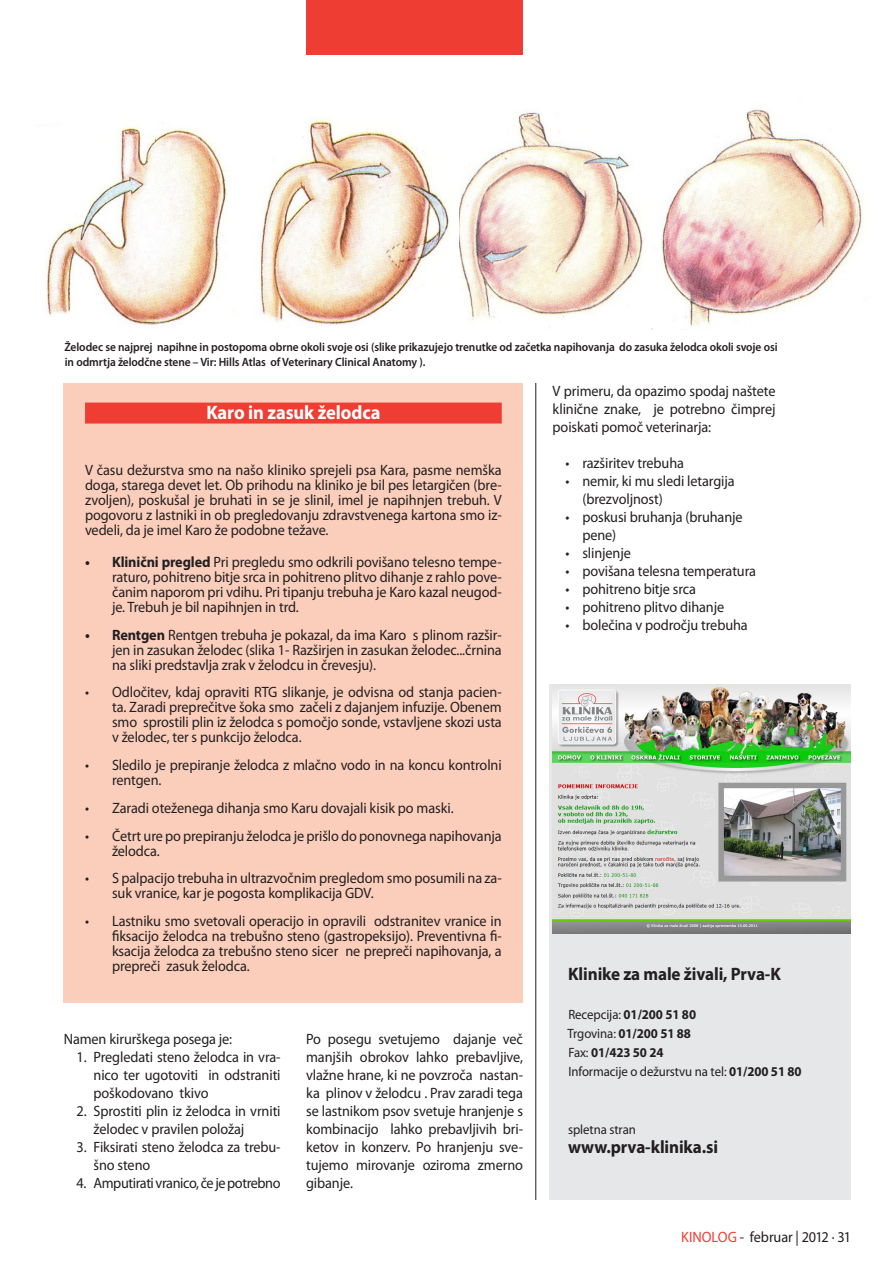
<style>
.page{position:relative;width:893px;height:1263px;background:#fff}
.page>*{position:absolute;margin:0;border:0;box-sizing:border-box;transform-origin:0 0}
.ZDRAVJE_-_POUDARKI{font:700 19.5px "Myriad Pro";letter-spacing:-.005em;color:#fff;scale:.95 1}
.t1{font:700 18px "Myriad Pro";letter-spacing:-.005em;color:#231f20;scale:.95 1}
.Članki_-_TEKST{font:15px/15px "Myriad Pro";letter-spacing:-.005em;color:#231f20;text-align:justify;scale:.95 1}
.Članki_-_TEKST-2{font:15px "Myriad Pro";letter-spacing:-.03em;color:#231f20;scale:.95 1}
.LAYOUT_-_strani_desn{font:15px "Myriad Pro";letter-spacing:-.01em;color:#231f20;scale:.95 1}
.t2{font:13.5px "Myriad Pro";letter-spacing:-.005em;color:#231f20;scale:.95 1}
.t3{font:700 13.5px "Myriad Pro";letter-spacing:-.005em;color:#231f20;scale:.95 1}
.FOTOGRAFIJE_-_NASLOV{font:600 12px/15px "Myriad Pro";letter-spacing:-.005em;color:#231f20;scale:.95 1}
.s1{font-weight:700}
.s2{font-weight:400}
.s3{color:#ee3e34}
</style>
<div class="page">
<div style="left:306px;top:0;width:217px;height:54px;background:#ee3e34"></div>
<div style="left:64px;top:383px;width:459px;height:620px;background:#fbcebc"></div>
<div style="left:85px;top:403px;width:417px;height:21px;background:#ee3e34"></div>
<hr style="left:535px;top:383px;width:1px;height:816px;background:#231f20">
<img style="left:46px;top:123px;width:181px;height:202px">
<img style="left:258px;top:118px;width:202px;height:208px">
<img style="left:460px;top:111px;width:185px;height:217px">
<img style="left:651px;top:109px;width:212px;height:220px">
<div style="left:549px;top:684px;width:301px;height:515px;background:#e6e7e9"></div>
<img style="left:553px;top:687px;width:297px;height:247px">
<p class="FOTOGRAFIJE_-_NASLOV" style="left:64px;top:339px;width:752px">Želodec se najprej napihne in postopoma obrne okoli svoje osi (slike prikazujejo trenutke od začetka napihovanja do zasuka želodca okoli svoje osi in odmrtja želodčne stene – Vir: Hills Atlas of Veterinary Clinical Anatomy ).</p>
<p class="ZDRAVJE_-_POUDARKI" style="left:206px;top:400px;width:185px">Karo in zasuk želodca</p>
<p class="Članki_-_TEKST" style="left:85px;top:462px;width:440px">V času dežurstva smo na našo kliniko sprejeli psa Kara, pasme nemška doga, starega devet let. Ob prihodu na kliniko je bil pes letargičen (bre&shy;zvoljen), poskušal je bruhati in se je slinil, imel je napihnjen trebuh. V pogovoru z lastniki in ob pregledovanju zdravstvenega kartona smo iz&shy;vedeli, da je imel Karo že podobne težave.</p>
<p class="Članki_-_TEKST" style="left:112px;top:554px;width:412px;text-indent:-27px"><span class="s1">• Klinični pregled</span> Pri pregledu smo odkrili povišano telesno tempe&shy;raturo, pohitreno bitje srca in pohitreno plitvo dihanje z rahlo pove&shy;čanim naporom pri vdihu. Pri tipanju trebuha je Karo kazal neugod&shy;je. Trebuh je bil napihnjen in trd.</p>
<p class="Članki_-_TEKST" style="left:112px;top:627px;width:412px;text-indent:-27px"><span class="s1">• Rentgen</span> Rentgen trebuha je pokazal, da ima Karo s plinom razšir&shy;jen in zasukan želodec (slika 1- Razširjen in zasukan želodec...črnina na sliki predstavlja zrak v želodcu in črevesju).</p>
<p class="Članki_-_TEKST" style="left:112px;top:685px;width:412px;text-indent:-27px">• Odločitev, kdaj opraviti RTG slikanje, je odvisna od stanja pacien&shy;ta. Zaradi preprečitve šoka smo začeli z dajanjem infuzije. Obenem smo sprostili plin iz želodca s pomočjo sonde, vstavljene skozi usta v želodec, ter s punkcijo želodca.</p>
<p class="Članki_-_TEKST" style="left:112px;top:757px;width:412px;text-indent:-27px">• Sledilo je prepiranje želodca z mlačno vodo in na koncu kontrolni rentgen.</p>
<p class="Članki_-_TEKST" style="left:85px;top:800px;width:390px">• Zaradi oteženega dihanja smo Karu dovajali kisik po maski.</p>
<p class="Članki_-_TEKST" style="left:112px;top:828px;width:412px;text-indent:-27px">• Četrt ure po prepiranju želodca je prišlo do ponovnega napihovanja želodca.</p>
<p class="Članki_-_TEKST" style="left:112px;top:871px;width:412px;text-indent:-27px">• S palpacijo trebuha in ultrazvočnim pregledom smo posumili na za&shy;suk vranice, kar je pogosta komplikacija GDV.</p>
<p class="Članki_-_TEKST" style="left:112px;top:913px;width:412px;text-indent:-27px">• Lastniku smo svetovali operacijo in opravili odstranitev vranice in fiksacijo želodca na trebušno steno (gastropeksijo). Preventivna fi&shy;ksacija želodca za trebušno steno sicer ne prepreči napihovanja, a prepreči zasuk želodca.</p>
<p class="Članki_-_TEKST" style="left:64px;top:1031px;width:179px">Namen kirurškega posega je:</p>
<p class="Članki_-_TEKST" style="left:94px;top:1048px;width:198px;line-height:18px;text-indent:-17px">1. Pregledati steno želodca in vra&shy;nico ter ugotoviti in odstraniti poškodovano tkivo</p>
<p class="Članki_-_TEKST" style="left:94px;top:1102px;width:198px;line-height:18px;text-indent:-17px">2. Sprostiti plin iz želodca in vrniti želodec v pravilen položaj</p>
<p class="Članki_-_TEKST" style="left:94px;top:1138px;width:198px;line-height:18px;text-indent:-17px">3. Fiksirati steno želodca za trebu&shy;šno steno</p>
<p class="Članki_-_TEKST-2" style="left:77px;top:1174px;width:216px">4. Amputirati vranico, če je potrebno</p>
<p class="Članki_-_TEKST" style="left:306px;top:1030px;width:230px;line-height:18px">Po posegu svetujemo dajanje več manjših obrokov lahko prebavljive, vlažne hrane, ki ne povzroča nastan&shy;ka plinov v želodcu . Prav zaradi tega se lastnikom psov svetuje hranjenje s kombinacijo lahko prebavljivih bri&shy;ketov in konzerv. Po hranjenju sve&shy;tujemo mirovanje oziroma zmerno gibanje.</p>
<p class="Članki_-_TEKST" style="left:553px;top:382px;width:236px;line-height:18px">V primeru, da opazimo spodaj naštete klinične znake, je potrebno čimprej poiskati pomoč veterinarja:</p>
<p class="Članki_-_TEKST" style="left:565px;top:455px;width:126px">• razširitev trebuha</p>
<p class="Članki_-_TEKST" style="left:582px;top:472px;width:162px;line-height:18px;text-indent:-17px">• nemir, ki mu sledi letargija (brezvoljnost)</p>
<p class="Članki_-_TEKST" style="left:582px;top:508px;width:170px;line-height:18px;text-indent:-17px">• poskusi bruhanja (bruhanje pene)</p>
<p class="Članki_-_TEKST" style="left:565px;top:545px;width:71px">• slinjenje</p>
<p class="Članki_-_TEKST" style="left:565px;top:563px;width:202px">• povišana telesna temperatura</p>
<p class="Članki_-_TEKST" style="left:565px;top:581px;width:139px">• pohitreno bitje srca</p>
<p class="Članki_-_TEKST" style="left:565px;top:599px;width:169px">• pohitreno plitvo dihanje</p>
<p class="Članki_-_TEKST" style="left:565px;top:617px;width:193px">• bolečina v področju trebuha</p>
<p class="t1" style="left:568px;top:962px;width:225px">Klinike za male živali, Prva-K</p>
<p class="t2" style="left:568px;top:1006px;width:136px">Recepcija: <span class="s1">01/200 51 80</span></p>
<p class="t3" style="left:568px;top:1024px;width:131px"><span class="s2">Trgovina:</span> 01/200 51 88</p>
<p class="t3" style="left:568px;top:1044px;width:102px"><span class="s2">Fax:</span> 01/423 50 24</p>
<p class="t2" style="left:568px;top:1063px;width:247px">Informacije o dežurstvu na tel: <span class="s1">01/200 51 80</span></p>
<p class="t2" style="left:568px;top:1121px;width:73px">spletna stran</p>
<p class="t1" style="left:568px;top:1135px;width:159px">www.prva-klinika.si</p>
<p class="LAYOUT_-_strani_desn" style="left:681px;top:1227px;width:180px"><span class="s3">KINOLOG</span> - februar | 2012 · 31</p>
</div>
